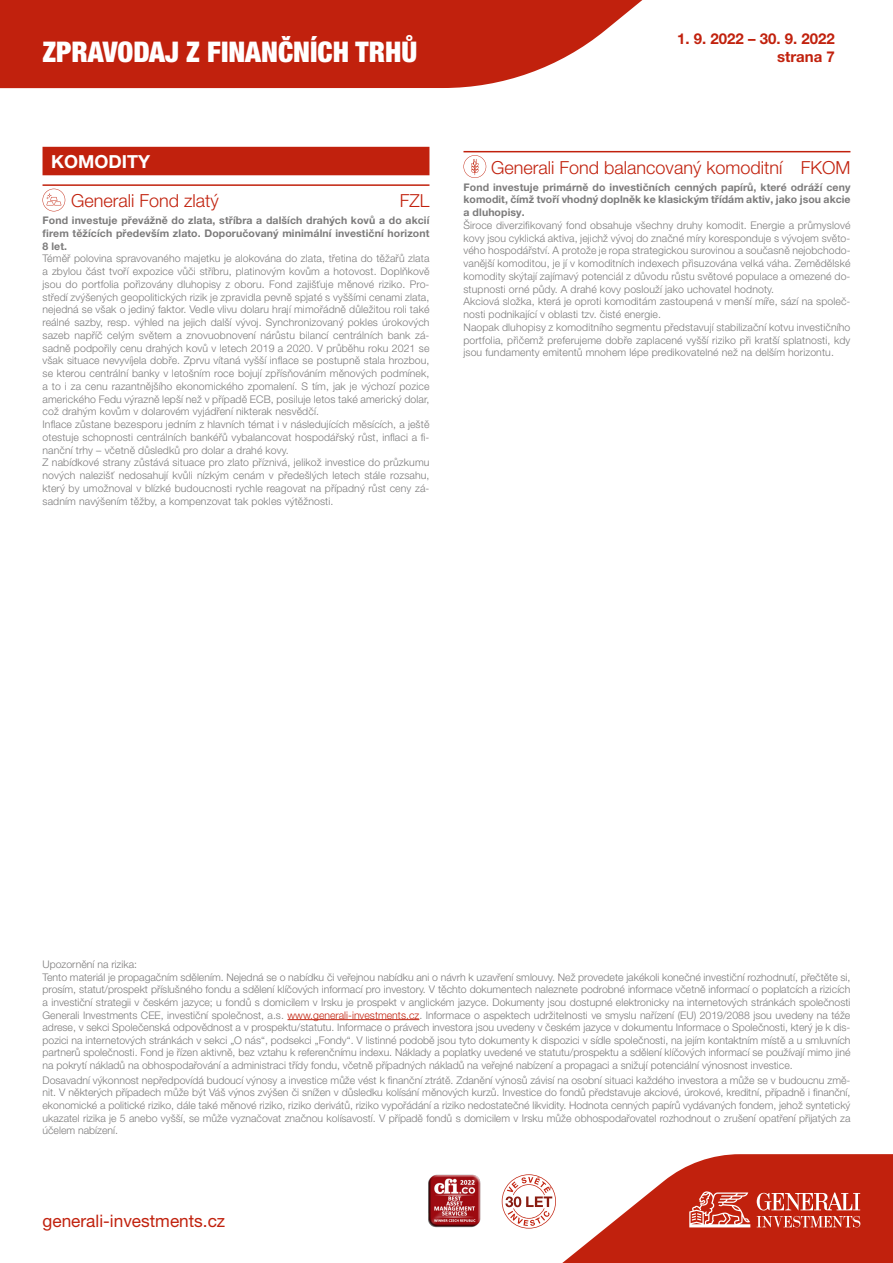
<style>
.page{position:relative;width:893px;height:1263px;background:#fff}
.page>*{position:absolute;margin:0;border:0;box-sizing:border-box;transform-origin:0 0}
.t1{font:900 condensed 28.5px "Helvetica Neue LT Pro";color:#fff}
.t2{font:300 18px "Helvetica Neue LT Pro";color:#c1210d}
.t3{font:700 18px "Helvetica Neue LT Pro";color:#fff}
.t4{font:17.25px "Helvetica Neue LT Pro";color:#c1210d}
.t5{font:700 15px/18px "Helvetica Neue LT Pro";color:#c1210d;text-align:right}
.t6{font:300 10.5px/12.8px "Helvetica Neue LT Pro";letter-spacing:.01em;color:#7c7b7b}
.t7{font:700 10.5px/12.8px "Helvetica Neue LT Pro";letter-spacing:.01em;color:#7c7b7b;text-align:justify}
.s1{color:#c1210d}
</style>
<div class="page">
<svg style="left:0;top:0;width:643px;height:88px;background:#c73725"></svg>
<img style="left:428px;top:1174px;width:53px;height:53px">
<svg style="left:502px;top:1154px;width:391px;height:109px"></svg>
<hr style="left:287px;top:1019px;width:132px;height:1px;background:#c1210d">
<div style="left:43px;top:147px;width:386px;height:28px;background:#c1210d"></div>
<hr style="left:43px;top:184px;width:386px;height:2px;background:#c1210d">
<svg style="left:43px;top:189px;width:22px;height:22px"></svg>
<hr style="left:463px;top:151px;width:387px;height:1px;background:#c1210d">
<svg style="left:463px;top:155px;width:23px;height:23px"></svg>
<h1 class="t1" style="left:43px;top:35px;width:376px">ZPRAVODAJ Z FINANČNÍCH TRHŮ</h1>
<h3 class="t5" style="left:677px;top:30px;width:159px">1. 9. 2022 – 30. 9. 2022 strana 7</h3>
<h2 class="t3" style="left:51px;top:150px;width:100px">KOMODITY</h2>
<h2 class="t2" style="left:71px;top:190px;width:149px">Generali Fond zlatý</h2>
<h2 class="t2" style="left:400px;top:190px;width:31px">FZL</h2>
<p class="t7" style="left:43px;top:214px;width:388px">Fond investuje převážně do zlata, stříbra a dalších drahých kovů a do akcií firem těžících především zlato. Doporučovaný minimální investiční horizont 8 let.</p>
<p class="t6" style="left:43px;top:252px;width:388px">Téměř polovina spravovaného majetku je alokována do zlata, třetina do těžařů zlata a zbylou část tvoří expozice vůči stříbru, platinovým kovům a hotovost. Doplňkově jsou do portfolia pořizovány dluhopisy z oboru. Fond zajišťuje měnové riziko. Pro&shy;středí zvýšených geopolitických rizik je zpravidla pevně spjaté s vyššími cenami zlata, nejedná se však o jediný faktor. Vedle vlivu dolaru hrají mimořádně důležitou roli také reálné sazby, resp. výhled na jejich další vývoj. Synchronizovaný pokles úrokových sazeb napříč celým světem a znovuobnovení nárůstu bilancí centrálních bank zá&shy;sadně podpořily cenu drahých kovů v letech 2019 a 2020. V průběhu roku 2021 se však situace nevyvíjela dobře. Zprvu vítaná vyšší inflace se postupně stala hrozbou, se kterou centrální banky v letošním roce bojují zpřísňováním měnových podmínek, a to i za cenu razantnějšího ekonomického zpomalení. S tím, jak je výchozí pozice amerického Fedu výrazně lepší než v případě ECB, posiluje letos také americký dolar, což drahým kovům v dolarovém vyjádření nikterak nesvědčí.<br>Inflace zůstane bezesporu jedním z hlavních témat i v následujících měsících, a ještě otestuje schopnosti centrálních bankéřů vybalancovat hospodářský růst, inflaci a fi&shy;nanční trhy – včetně důsledků pro dolar a drahé kovy.<br>Z nabídkové strany zůstává situace pro zlato příznivá, jelikož investice do průzkumu nových nalezišť nedosahují kvůli nízkým cenám v předešlých letech stále rozsahu, který by umožnoval v blízké budoucnosti rychle reagovat na případný růst ceny zá&shy;sadním navýšením těžby, a kompenzovat tak pokles výtěžnosti.</p>
<h2 class="t2" style="left:491px;top:156px;width:361px">Generali Fond balancovaný komoditní FKOM</h2>
<p class="t7" style="left:463px;top:180px;width:389px">Fond investuje primárně do investičních cenných papírů, které odráží ceny komodit, čímž tvoří vhodný doplněk ke klasickým třídám aktiv, jako jsou akcie a dluhopisy.</p>
<p class="t6" style="left:463px;top:219px;width:389px">Široce diverzifikovaný fond obsahuje všechny druhy komodit. Energie a průmyslové kovy jsou cyklická aktiva, jejichž vývoj do značné míry koresponduje s vývojem světo&shy;vého hospodářství. A protože je ropa strategickou surovinou a současně nejobchodo&shy;vanější komoditou, je jí v komoditních indexech přisuzována velká váha. Zemědělské komodity skýtají zajímavý potenciál z důvodu růstu světové populace a omezené do&shy;stupnosti orné půdy. A drahé kovy poslouží jako uchovatel hodnoty.<br>Akciová složka, která je oproti komoditám zastoupená v menší míře, sází na společ&shy;nosti podnikající v oblasti tzv. čisté energie.<br>Naopak dluhopisy z komoditního segmentu představují stabilizační kotvu investičního portfolia, přičemž preferujeme dobře zaplacené vyšší riziko při kratší splatnosti, kdy jsou fundamenty emitentů mnohem lépe predikovatelné než na delším horizontu.</p>
<p class="t6" style="left:43px;top:958px;width:809px">Upozornění na rizika:<br>Tento materiál je propagačním sdělením. Nejedná se o nabídku či veřejnou nabídku ani o návrh k uzavření smlouvy. Než provedete jakékoli konečné investiční rozhodnutí, přečtěte si, prosím, statut/prospekt příslušného fondu a sdělení klíčových informací pro investory. V těchto dokumentech naleznete podrobné informace včetně informací o poplatcích a rizicích a investiční strategii v českém jazyce; u fondů s domicilem v Irsku je prospekt v anglickém jazyce. Dokumenty jsou dostupné elektronicky na internetových stránkách společnosti Generali Investments CEE, investiční společnost, a.s. <span class="s1">www.generali-investments.cz</span>. Informace o aspektech udržitelnosti ve smyslu nařízení (EU) 2019/2088 jsou uvedeny na téže adrese, v sekci Společenská odpovědnost a v prospektu/statutu. Informace o právech investora jsou uvedeny v českém jazyce v dokumentu Informace o Společnosti, který je k dis&shy;pozici na internetových stránkách v sekci „O nás“, podsekci „Fondy“. V listinné podobě jsou tyto dokumenty k dispozici v sídle společnosti, na jejím kontaktním místě a u smluvních partnerů společnosti. Fond je řízen aktivně, bez vztahu k referenčnímu indexu. Náklady a poplatky uvedené ve statutu/prospektu a sdělení klíčových informací se používají mimo jiné na pokrytí nákladů na obhospodařování a administraci třídy fondu, včetně případných nákladů na veřejné nabízení a propagaci a snižují potenciální výnosnost investice.</p>
<p class="t6" style="left:43px;top:1073px;width:809px;text-align:justify">Dosavadní výkonnost nepředpovídá budoucí výnosy a investice může vést k finanční ztrátě. Zdanění výnosů závisí na osobní situaci každého investora a může se v budoucnu změ&shy;nit. V některých případech může být Váš výnos zvýšen či snížen v důsledku kolísání měnových kurzů. Investice do fondů představuje akciové, úrokové, kreditní, případně i finanční, ekonomické a politické riziko, dále také měnové riziko, riziko derivátů, riziko vypořádání a riziko nedostatečné likvidity. Hodnota cenných papírů vydávaných fondem, jehož syntetický ukazatel rizika je 5 anebo vyšší, se může vyznačovat značnou kolísavostí. V případě fondů s domicilem v Irsku může obhospodařovatel rozhodnout o zrušení opatření přijatých za účelem nabízení.</p>
<h3 class="t4" style="left:43px;top:1211px;width:184px">generali-investments.cz</h3>
</div>
